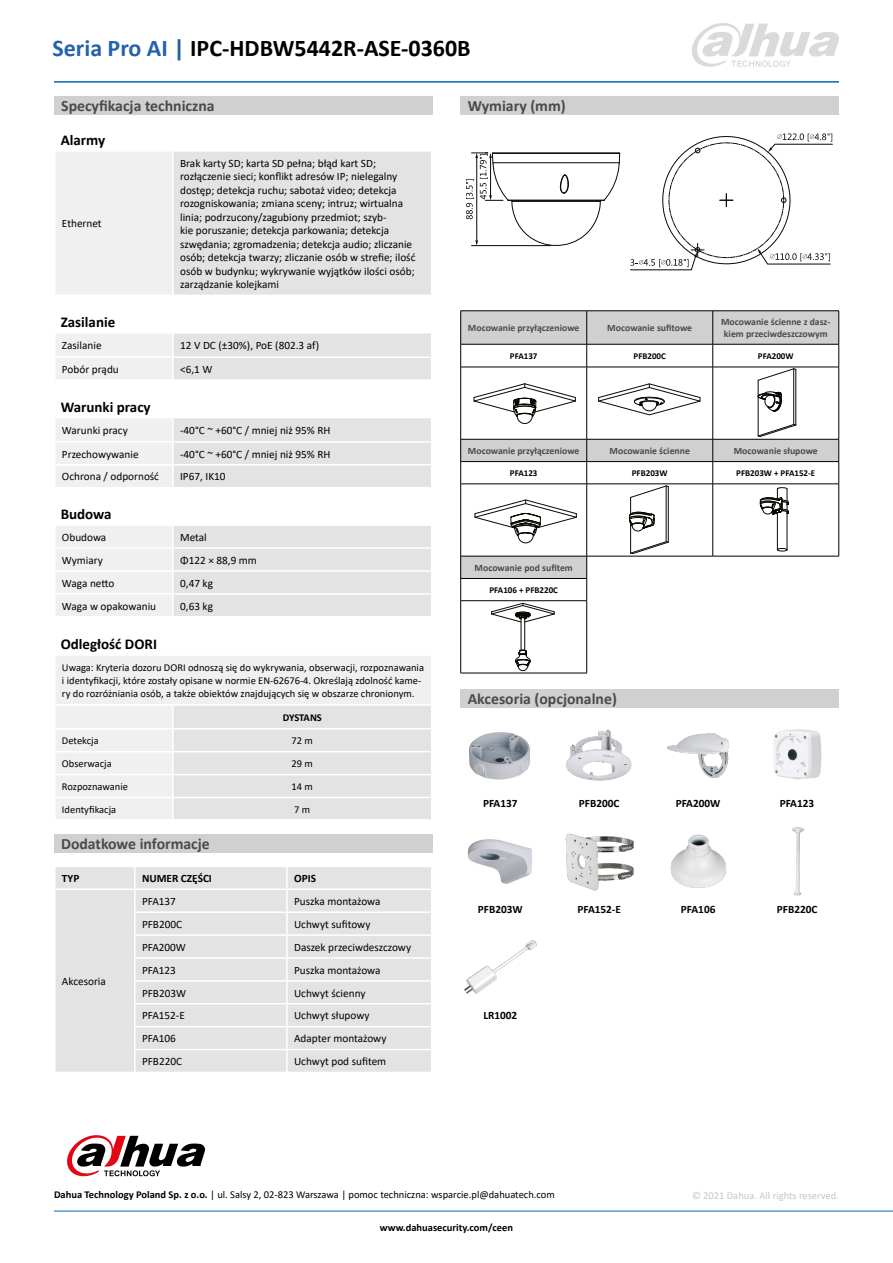
<style>
.page{position:relative;width:893px;height:1263px;background:#fff}
.page>*{position:absolute;margin:0;border:0;box-sizing:border-box;transform-origin:0 0}
.t1{font:700 24px "Calibri";color:#000}
.t2{font:700 15.75px "Calibri";color:#4a4a49}
.t3{font:700 15px "Calibri";color:#000}
.t4{font:11.25px/13.5px "Calibri";color:#000}
.t5{font:700 11.25px "Calibri";color:#000}
.t6{font:10.5px/12.6px "Calibri";color:#000}
.t7{font:700 10.5px "Calibri";color:#000}
.t8{font:10.5px "Calibri";color:#c6c6c6}
.t9{font:700 9.75px/11.7px "Calibri";color:#4a4a49}
.t10{font:700 9px "Calibri";color:#000}
.s1{color:#2561ac}
.s2{font-weight:700}
</style>
<div class="page">
<hr style="left:54px;top:81px;width:785px;height:2px;background:#006bb4">
<svg style="left:692px;top:23px;width:147px;height:44px"></svg>
<svg style="left:67px;top:1135px;width:138px;height:41px"></svg>
<hr style="left:54px;top:1211px;width:839px;height:1px;background:#006bb4">
<div style="left:460px;top:689px;width:379px;height:19px;background:#d0d0d0"></div>
<div style="left:460px;top:96px;width:379px;height:18px;background:#d0d0d0"></div>
<svg style="left:630px;top:133px;width:203px;height:137px"></svg>
<svg style="left:466px;top:153px;width:154px;height:94px"></svg>
<img style="left:469px;top:732px;width:61px;height:48px">
<img style="left:467px;top:839px;width:65px;height:45px">
<img style="left:464px;top:940px;width:73px;height:54px">
<img style="left:566px;top:729px;width:66px;height:52px">
<img style="left:565px;top:833px;width:69px;height:58px">
<img style="left:670px;top:835px;width:57px;height:53px">
<img style="left:792px;top:827px;width:12px;height:69px">
<img style="left:667px;top:733px;width:63px;height:45px">
<img style="left:773px;top:729px;width:49px;height:51px">
<svg style="left:55px;top:867px;width:376px;height:205px;background:#e4e4e4"></svg>
<div style="left:54px;top:834px;width:378px;height:18px;background:#d0d0d0"></div>
<hr style="left:460px;top:310px;width:127px;height:1px;background:#000">
<hr style="left:587px;top:310px;width:126px;height:1px;background:#000">
<hr style="left:713px;top:310px;width:126px;height:1px;background:#000">
<hr style="left:460px;top:601px;width:1px;height:72px;background:#000">
<hr style="left:586px;top:601px;width:1px;height:72px;background:#000">
<hr style="left:460px;top:673px;width:127px;height:1px;background:#000">
<hr style="left:521px;top:618px;width:1px;height:32px;background:#060a03">
<hr style="left:524px;top:618px;width:1px;height:32px;background:#060a03">
<svg style="left:515px;top:650px;width:16px;height:22px"></svg>
<svg style="left:460px;top:311px;width:379px;height:311px"></svg>
<svg style="left:56px;top:418px;width:375px;height:69px"></svg>
<svg style="left:56px;top:333px;width:375px;height:46px"></svg>
<svg style="left:56px;top:526px;width:375px;height:90px"></svg>
<div style="left:54px;top:96px;width:378px;height:18px;background:#d0d0d0"></div>
<div style="left:56px;top:656px;width:375px;height:141px;background:#f0f0f0"></div>
<div style="left:55px;top:797px;width:118px;height:23px;background:#f0f0f0"></div>
<hr style="left:54px;top:704px;width:119px;height:2px;background:#fff">
<hr style="left:173px;top:704px;width:259px;height:2px;background:#fff">
<hr style="left:172px;top:706px;width:2px;height:22px;background:#fff">
<hr style="left:54px;top:728px;width:119px;height:1px;background:#fff">
<hr style="left:172px;top:729px;width:2px;height:22px;background:#fff">
<hr style="left:54px;top:751px;width:119px;height:1px;background:#fff">
<hr style="left:172px;top:752px;width:2px;height:22px;background:#fff">
<hr style="left:54px;top:774px;width:119px;height:1px;background:#fff">
<hr style="left:172px;top:775px;width:2px;height:22px;background:#fff">
<hr style="left:54px;top:797px;width:119px;height:1px;background:#fff">
<hr style="left:172px;top:798px;width:2px;height:21px;background:#fff">
<hr style="left:54px;top:798px;width:2px;height:21px;background:#fff">
<div style="left:173px;top:706px;width:258px;height:113px;background:#e3e3e3"></div>
<hr style="left:54px;top:819px;width:119px;height:1px;background:#fff">
<div style="left:55px;top:151px;width:118px;height:144px;background:#f0f0f0"></div>
<div style="left:173px;top:151px;width:259px;height:144px;background:#e3e3e3"></div>
<hr style="left:54px;top:150px;width:119px;height:2px;background:#fff">
<hr style="left:54px;top:152px;width:2px;height:143px;background:#fff">
<hr style="left:173px;top:150px;width:259px;height:2px;background:#fff">
<hr style="left:172px;top:152px;width:2px;height:143px;background:#fff">
<hr style="left:431px;top:152px;width:1px;height:143px;background:#fff">
<h1 class="t1" style="left:53px;top:31px;width:420px"><span class="s1">Seria Pro AI |</span> IPC-HDBW5442R-ASE-0360B</h1>
<h2 class="t2" style="left:61px;top:95px;width:155px">Specyfikacja techniczna</h2>
<h3 class="t3" style="left:61px;top:129px;width:46px">Alarmy</h3>
<p class="t4" style="left:62px;top:217px;width:41px">Ethernet</p>
<p class="t4" style="left:180px;top:156px;width:237px">Brak karty SD; karta SD pełna; błąd kart SD; rozłączenie sieci; konflikt adresów IP; nielegalny dostęp; detekcja ruchu; sabotaż video; detekcja rozogniskowania; zmiana sceny; intruz; wirtualna linia; podrzucony/zagubiony przedmiot; szyb-<br>kie poruszanie; detekcja parkowania; detekcja szwędania; zgromadzenia; detekcja audio; zliczanie osób; detekcja twarzy; zliczanie osób w strefie; ilość osób w budynku; wykrywanie wyjątków ilości osób; zarządzanie kolejkami</p>
<h3 class="t3" style="left:61px;top:311px;width:56px">Zasilanie</h3>
<p class="t4" style="left:62px;top:338px;width:41px">Zasilanie</p>
<p class="t4" style="left:180px;top:338px;width:141px">12 V DC (±30%), PoE (802.3 af)</p>
<p class="t4" style="left:62px;top:362px;width:58px">Pobór prądu</p>
<p class="t4" style="left:180px;top:362px;width:34px">&lt;6,1 W</p>
<h3 class="t3" style="left:61px;top:396px;width:92px">Warunki pracy</h3>
<p class="t4" style="left:62px;top:423px;width:67px">Warunki pracy</p>
<p class="t4" style="left:180px;top:423px;width:152px">-40°C ~ +60°C / mniej niż 95% RH</p>
<p class="t4" style="left:62px;top:447px;width:78px">Przechowywanie</p>
<p class="t4" style="left:180px;top:447px;width:152px">-40°C ~ +60°C / mniej niż 95% RH</p>
<p class="t4" style="left:62px;top:470px;width:99px">Ochrona / odporność</p>
<p class="t4" style="left:180px;top:470px;width:47px">IP67, IK10</p>
<h3 class="t3" style="left:61px;top:504px;width:52px">Budowa</h3>
<p class="t4" style="left:62px;top:530px;width:46px">Obudowa</p>
<p class="t4" style="left:180px;top:530px;width:28px">Metal</p>
<p class="t4" style="left:62px;top:553px;width:42px">Wymiary</p>
<p class="t4" style="left:180px;top:553px;width:78px">Φ122 × 88,9 mm</p>
<p class="t4" style="left:62px;top:576px;width:54px">Waga netto</p>
<p class="t4" style="left:180px;top:576px;width:34px">0,47 kg</p>
<p class="t4" style="left:62px;top:599px;width:96px">Waga w opakowaniu</p>
<p class="t4" style="left:180px;top:599px;width:34px">0,63 kg</p>
<h3 class="t3" style="left:61px;top:633px;width:98px">Odległość DORI</h3>
<p class="t6" style="left:62px;top:661px;width:364px">Uwaga: Kryteria dozoru DORI odnoszą się do wykrywania, obserwacji, rozpoznawania i identyfikacji, które zostały opisane w normie EN-62676-4. Określają zdolność kame&shy;ry do rozróżniania osób, a także obiektów znajdujących się w obszarze chronionym.</p>
<p class="t7" style="left:283px;top:710px;width:41px">DYSTANS</p>
<p class="t6" style="left:62px;top:734px;width:38px">Detekcja</p>
<p class="t6" style="left:292px;top:734px;width:23px">72 m</p>
<p class="t6" style="left:62px;top:757px;width:51px">Obserwacja</p>
<p class="t6" style="left:292px;top:757px;width:23px">29 m</p>
<p class="t6" style="left:62px;top:780px;width:68px">Rozpoznawanie</p>
<p class="t6" style="left:292px;top:780px;width:23px">14 m</p>
<p class="t6" style="left:62px;top:802px;width:56px">Identyfikacja</p>
<p class="t6" style="left:294px;top:802px;width:18px">7m</p>
<h2 class="t2" style="left:61px;top:833px;width:150px">Dodatkowe informacje</h2>
<p class="t5" style="left:62px;top:870px;width:19px">TYP</p>
<p class="t5" style="left:142px;top:870px;width:71px">NUMER CZĘŚCI</p>
<p class="t5" style="left:294px;top:870px;width:23px">OPIS</p>
<p class="t4" style="left:62px;top:974px;width:45px">Akcesoria</p>
<p class="t4" style="left:142px;top:894px;width:35px">PFA137</p>
<p class="t4" style="left:294px;top:894px;width:88px">Puszka montażowa</p>
<p class="t4" style="left:142px;top:917px;width:42px">PFB200C</p>
<p class="t4" style="left:294px;top:917px;width:78px">Uchwyt sufitowy</p>
<p class="t4" style="left:142px;top:940px;width:45px">PFA200W</p>
<p class="t4" style="left:294px;top:940px;width:119px">Daszek przeciwdeszczowy</p>
<p class="t4" style="left:142px;top:963px;width:35px">PFA123</p>
<p class="t4" style="left:294px;top:963px;width:88px">Puszka montażowa</p>
<p class="t4" style="left:142px;top:986px;width:46px">PFB203W</p>
<p class="t4" style="left:294px;top:986px;width:73px">Uchwyt ścienny</p>
<p class="t4" style="left:142px;top:1009px;width:44px">PFA152-E</p>
<p class="t4" style="left:294px;top:1009px;width:77px">Uchwyt słupowy</p>
<p class="t4" style="left:142px;top:1031px;width:35px">PFA106</p>
<p class="t4" style="left:294px;top:1031px;width:94px">Adapter montażowy</p>
<p class="t4" style="left:142px;top:1054px;width:42px">PFB220C</p>
<p class="t4" style="left:294px;top:1054px;width:94px">Uchwyt pod sufitem</p>
<h2 class="t2" style="left:468px;top:95px;width:100px">Wymiary (mm)</h2>
<p class="t9" style="left:468px;top:322px;width:113px">Mocowanie przyłączeniowe</p>
<p class="t9" style="left:607px;top:322px;width:86px">Mocowanie sufitowe</p>
<p class="t9" style="left:721px;top:316px;width:111px">Mocowanie ścienne z dasz&shy;kiem przeciwdeszczowym</p>
<p class="t10" style="left:510px;top:350px;width:29px">PFA137</p>
<p class="t10" style="left:633px;top:350px;width:34px">PFB200C</p>
<p class="t10" style="left:758px;top:350px;width:37px">PFA200W</p>
<p class="t9" style="left:468px;top:445px;width:113px">Mocowanie przyłączeniowe</p>
<p class="t9" style="left:610px;top:445px;width:82px">Mocowanie ścienne</p>
<p class="t9" style="left:734px;top:445px;width:85px">Mocowanie słupowe</p>
<p class="t10" style="left:510px;top:467px;width:29px">PFA123</p>
<p class="t10" style="left:632px;top:467px;width:37px">PFB203W</p>
<p class="t10" style="left:736px;top:467px;width:81px">PFB203W + PFA152-E</p>
<p class="t9" style="left:475px;top:562px;width:100px">Mocowanie pod sufitem</p>
<p class="t10" style="left:489px;top:584px;width:70px">PFA106 + PFB220C</p>
<h2 class="t2" style="left:468px;top:688px;width:151px">Akcesoria (opcjonalne)</h2>
<p class="t5" style="left:483px;top:795px;width:36px">PFA137</p>
<p class="t5" style="left:579px;top:795px;width:42px">PFB200C</p>
<p class="t5" style="left:676px;top:795px;width:46px">PFA200W</p>
<p class="t5" style="left:780px;top:795px;width:36px">PFA123</p>
<p class="t5" style="left:478px;top:901px;width:46px">PFB203W</p>
<p class="t5" style="left:483px;top:1007px;width:35px">LR1002</p>
<p class="t5" style="left:577px;top:901px;width:45px">PFA152-E</p>
<p class="t5" style="left:681px;top:901px;width:36px">PFA106</p>
<p class="t5" style="left:777px;top:901px;width:42px">PFB220C</p>
<p class="t6" style="left:54px;top:1188px;width:502px"><span class="s2">Dahua Technology Poland Sp. z o.o.</span> | ul. Salsy 2, 02-823 Warszawa | pomoc techniczna: wsparcie.pl@dahuatech.com</p>
<p class="t8" style="left:692px;top:1188px;width:148px">© 2021 Dahua. All rights reserved.</p>
<p class="t7" style="left:380px;top:1220px;width:135px">www.dahuasecurity.com/ceen</p>
</div>
